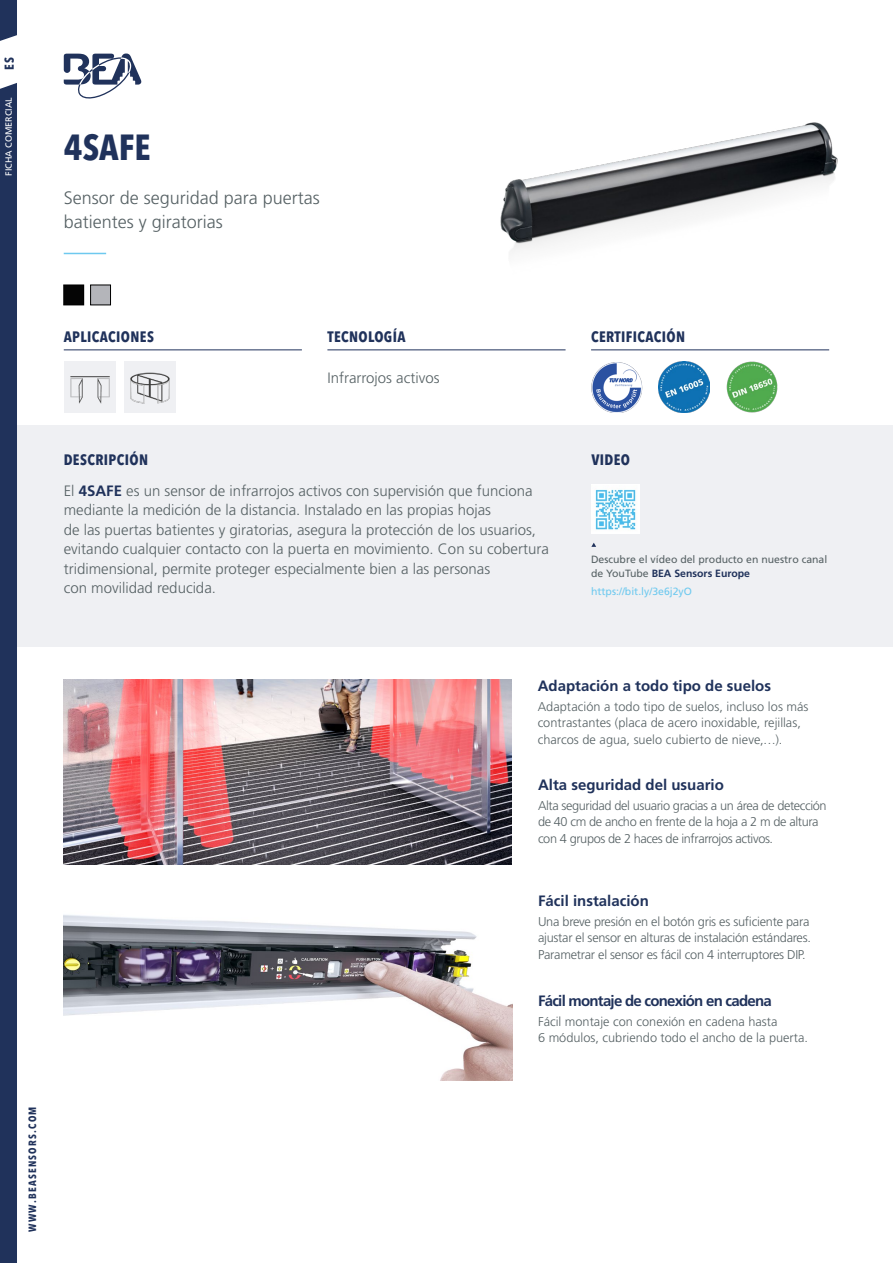
<style>
.page{position:relative;width:893px;height:1263px;background:#fff}
.page>*{position:absolute;margin:0;border:0;box-sizing:border-box;transform-origin:0 0}
.t1{font:700 condensed 36px "Avenir Next LT Pro";color:#20325b}
.t2{font:300 18px/24px "Frutiger LT Std";color:#566164}
.t3{font:300 15px/19.5px "Frutiger LT Std";color:#566164}
.t4{font:700 15px "Frutiger LT Std";color:#20325b}
.t5{font:700 condensed 15px "Avenir Next LT Pro";letter-spacing:.025em;color:#20325b}
.t6{font:700 15px "Frutiger LT Std";letter-spacing:-.05em;color:#20325b}
.t7{font:300 12.75px/16.5px "Frutiger LT Std";letter-spacing:-.02em;color:#566164}
.t8{font:300 12.75px/16.5px "Frutiger LT Std";letter-spacing:.005em;color:#566164}
.t9{font:300 12.75px/16.5px "Frutiger LT Std";color:#566164}
.t10{font:700 condensed 12.75px "Avenir Next LT Pro";color:#20325b}
.t11{font:10.5px/13.5px "Frutiger LT Std";color:#566164}
.t12{font:10.5px "Frutiger LT Std";color:#6ec9ef}
.t13{font:700 condensed 10.5px "Avenir Next LT Pro";letter-spacing:.12em;color:#20325b}
.t14{font:9px "Frutiger LT Std";color:#fff}
.s1{font-weight:700;color:#20325b}
</style>
<div class="page">
<div style="left:17px;top:425px;width:876px;height:221px;background:#eff0f3"></div>
<div style="left:0;top:83px;width:17px;height:1180px;background:#20325b"></div>
<svg style="left:0;top:0;width:17px;height:41px"></svg>
<svg style="left:64px;top:54px;width:77px;height:45px"></svg>
<svg style="left:591px;top:543px;width:5px;height:4px"></svg>
<div style="left:64px;top:285px;width:20px;height:20px;background:#050505"></div>
<div style="left:63px;top:285px;width:21px;height:20px;border:1px solid #000"></div>
<div style="left:91px;top:285px;width:20px;height:20px;background:#b4b5ba"></div>
<div style="left:90px;top:285px;width:21px;height:20px;border:1px solid #000"></div>
<img style="left:500px;top:122px;width:338px;height:131px">
<img style="left:64px;top:362px;width:51px;height:51px">
<img style="left:124px;top:362px;width:51px;height:51px">
<img style="left:591px;top:485px;width:49px;height:49px">
<img style="left:64px;top:679px;width:447px;height:185px">
<img style="left:64px;top:915px;width:448px;height:165px">
<img style="left:591px;top:363px;width:51px;height:49px">
<img style="left:659px;top:362px;width:51px;height:51px">
<img style="left:726px;top:362px;width:51px;height:51px">
<hr style="left:64px;top:253px;width:42px;height:1px;background:#6ec9ef">
<hr style="left:327px;top:349px;width:239px;height:1px;background:#20325b">
<hr style="left:64px;top:349px;width:238px;height:1px;background:#20325b">
<hr style="left:591px;top:349px;width:238px;height:1px;background:#20325b">
<p class="t10" style="left:2px;top:70px;width:14px;rotate:-90deg">ES</p>
<p class="t14" style="left:4px;top:176px;width:80px;rotate:-90deg">FICHA COMERCIAL</p>
<h1 class="t1" style="left:64px;top:126px;width:88px">4SAFE</h1>
<p class="t2" style="left:64px;top:186px;width:258px">Sensor de seguridad para puertas batientes y giratorias</p>
<p class="t5" style="left:64px;top:327px;width:92px">APLICACIONES</p>
<p class="t5" style="left:327px;top:327px;width:80px">TECNOLOGÍA</p>
<p class="t5" style="left:591px;top:327px;width:96px">CERTIFICACIÓN</p>
<p class="t3" style="left:327px;top:368px;width:114px">Infrarrojos activos</p>
<p class="t5" style="left:64px;top:451px;width:86px">DESCRIPCIÓN</p>
<p class="t5" style="left:591px;top:451px;width:40px">VIDEO</p>
<p class="t3" style="left:64px;top:481px;width:487px">El <span class="s1">4SAFE</span> es un sensor de infrarrojos activos con supervisión que funciona mediante la medición de la distancia. Instalado en las propias hojas<br>de las puertas batientes y giratorias, asegura la protección de los usuarios, evitando cualquier contacto con la puerta en movimiento. Con su cobertura tridimensional, permite proteger especialmente bien a las personas<br>con movilidad reducida.</p>
<p class="t11" style="left:591px;top:553px;width:238px">Descubre el vídeo del producto en nuestro canal de YouTube <span class="s1">BEA Sensors Europe</span></p>
<p class="t12" style="left:591px;top:585px;width:102px">https://bit.ly/3e6j2yO</p>
<p class="t13" style="left:26px;top:1232px;width:127px;rotate:-90deg">WWW.BEASENSORS.COM</p>
<p class="t4" style="left:538px;top:676px;width:235px">Adaptación a todo tipo de suelos</p>
<p class="t8" style="left:538px;top:698px;width:272px">Adaptación a todo tipo de suelos, incluso los más contrastantes (placa de acero inoxidable, rejillas, charcos de agua, suelo cubierto de nieve,…).</p>
<p class="t4" style="left:538px;top:776px;width:187px">Alta seguridad del usuario</p>
<p class="t7" style="left:538px;top:797px;width:290px">Alta seguridad del usuario gracias a un área de detección de 40 cm de ancho en frente de la hoja a 2 m de altura con 4 grupos de 2 haces de infrarrojos activos.</p>
<p class="t4" style="left:538px;top:892px;width:112px">Fácil instalación</p>
<p class="t7" style="left:538px;top:913px;width:274px">Una breve presión en el botón gris es suficiente para ajustar el sensor en alturas de instalación estándares.<br>Parametrar el sensor es fácil con 4 interruptores DIP.</p>
<p class="t6" style="left:538px;top:991px;width:235px">Fácil montaje de conexión en cadena</p>
<p class="t9" style="left:538px;top:1013px;width:271px">Fácil montaje con conexión en cadena hasta<br>6 módulos, cubriendo todo el ancho de la puerta.</p>
</div>
